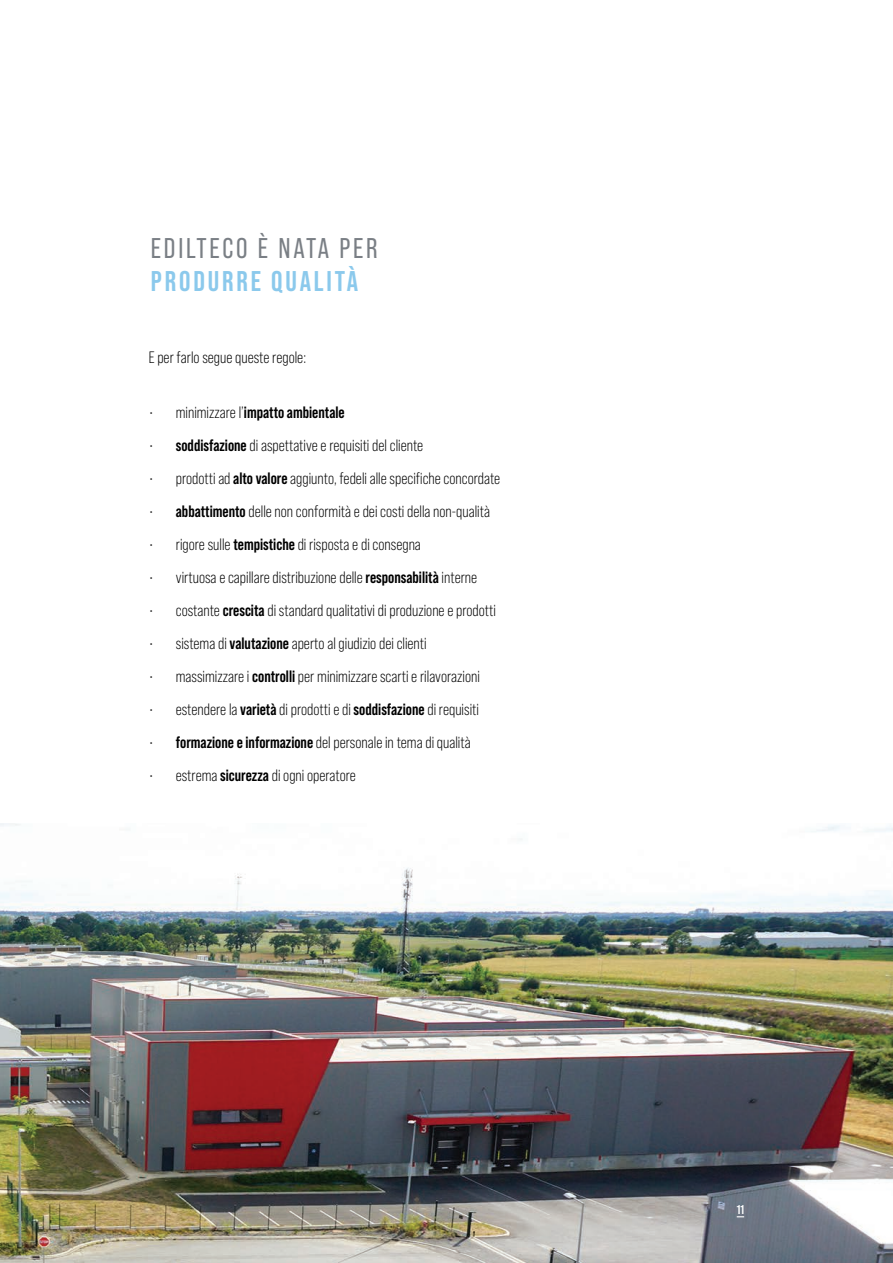
<style>
.page{position:relative;width:893px;height:1263px;background:#fff}
.page>*{position:absolute;margin:0;border:0;box-sizing:border-box;transform-origin:0 0}
.t1{font:28.5px "Bebas Neue Pro";letter-spacing:.1em;color:#7a7f85}
.t2{font:700 28.5px "Bebas Neue Pro";letter-spacing:.1em;color:#8bc9ec}
.t3{font:16.5px "Bebas Neue Pro";color:#000}
.t4{font:700 16.5px "Bebas Neue Pro";color:#000}
.t5{font:700 12.75px "Bebas Neue Pro";color:#fff}
.s1{font-weight:400}
.s2{font-weight:700}
</style>
<div class="page">
<img style="left:0;top:823px;width:893px;height:440px">
<h1 class="t1" style="left:151px;top:232px;width:228px">EDILTECO È NATA PER</h1>
<h1 class="t2" style="left:151px;top:264px;width:209px">PRODURRE QUALITÀ</h1>
<p class="t3" style="left:149px;top:348px;width:159px">E per farlo segue queste regole:</p>
<p class="t4" style="left:149px;top:402px;width:197px"><span class="s1">• minimizzare l’</span>impatto ambientale</p>
<p class="t3" style="left:149px;top:436px;width:276px">• <span class="s2">soddisfazione</span> di aspettative e requisiti del cliente</p>
<p class="t3" style="left:149px;top:469px;width:353px">• prodotti ad <span class="s2">alto valore</span> aggiunto, fedeli alle specifiche concordate</p>
<p class="t3" style="left:149px;top:502px;width:343px">• <span class="s2">abbattimento</span> delle non conformità e dei costi della non-qualità</p>
<p class="t3" style="left:149px;top:535px;width:274px">• rigore sulle <span class="s2">tempistiche</span> di risposta e di consegna</p>
<p class="t3" style="left:149px;top:568px;width:330px">• virtuosa e capillare distribuzione delle <span class="s2">responsabilità</span> interne</p>
<p class="t3" style="left:149px;top:601px;width:349px">• costante <span class="s2">crescita</span> di standard qualitativi di produzione e prodotti</p>
<p class="t3" style="left:149px;top:634px;width:279px">• sistema di <span class="s2">valutazione</span> aperto al giudizio dei clienti</p>
<p class="t3" style="left:149px;top:667px;width:333px">• massimizzare i <span class="s2">controlli</span> per minimizzare scarti e rilavorazioni</p>
<p class="t3" style="left:149px;top:700px;width:332px">• estendere la <span class="s2">varietà</span> di prodotti e di <span class="s2">soddisfazione</span> di requisiti</p>
<p class="t3" style="left:149px;top:733px;width:323px">• <span class="s2">formazione e informazione</span> del personale in tema di qualità</p>
<p class="t3" style="left:149px;top:766px;width:209px">• estrema <span class="s2">sicurezza</span> di ogni operatore</p>
<p class="t5" style="left:737px;top:1202px;width:9px">11</p>
</div>
